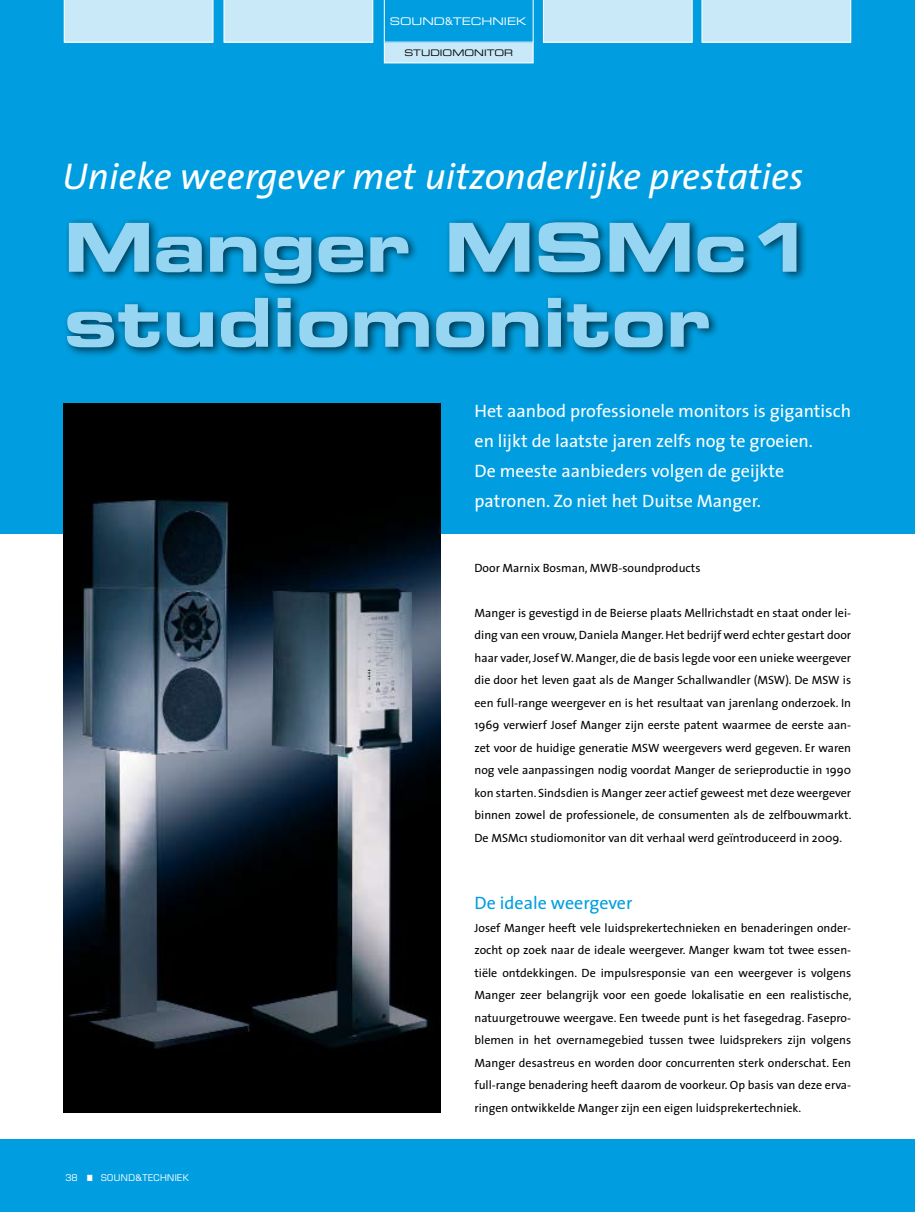
<style>
.page{position:relative;width:915px;height:1212px;background:#fff}
.page>*{position:absolute;margin:0;border:0;box-sizing:border-box;transform-origin:0 0}
.t1{font:67.5px/75px "Eurostile Bold Extended Two";color:#97d6f2}
.t2{font:italic 37.5px "The Sans";color:#fff}
.t3{font:18px/30px "The Sans";color:#fff}
.t4{font:18px "The Sans";color:#009ee0}
.t5{font:12px/22.5px "The Sans";color:#000;text-align:justify}
.t6{font:10.5px "Eurostile Extended Two";color:#fff}
.t7{font:9px "Eurostile";letter-spacing:.05em;color:#fff}
.t8{font:9px "Eurostile Extended Two";color:#000}
.s1{font-family:"Verdana"}
</style>
<div class="page">
<div style="left:0;top:0;width:914px;height:534px;background:#009ee0"></div>
<div style="left:701px;top:0;width:149px;height:43px;background:#c9e9f8"></div>
<div style="left:543px;top:0;width:149px;height:43px;background:#c9e9f8"></div>
<div style="left:223px;top:0;width:150px;height:43px;background:#c9e9f8"></div>
<div style="left:64px;top:0;width:149px;height:43px;background:#c9e9f8"></div>
<div style="left:384px;top:42px;width:149px;height:21px;background:#c9e9f8"></div>
<div style="left:384px;top:42px;width:149px;height:21px;border:1px solid #fff"></div>
<svg style="left:384px;top:0;width:149px;height:43px"></svg>
<div style="left:0;top:1139px;width:914px;height:73px;background:#009ee0"></div>
<div style="left:62px;top:217px;width:744px;height:141px;background:#000;opacity:.65"></div>
<img style="left:64px;top:403px;width:376px;height:710px">
<p class="t6" style="left:389px;top:14px;width:23px">SOUND</p>
<p class="t6" style="left:445px;top:14px;width:83px"><span class="s1">&amp;</span>TECHNI EK</p>
<p class="t8" style="left:404px;top:47px;width:110px">STUDIOMONITOR</p>
<h2 class="t2" style="left:63px;top:145px;width:742px">Unieke weergever met uitzonderlijke prestaties</h2>
<h1 class="t1" style="left:64px;top:209px;width:750px">Manger MSMc1 studiomonitor</h1>
<h3 class="t3" style="left:474px;top:395px;width:378px">Het aanbod professionele monitors is gigantisch en lijkt de laatste jaren zelfs nog te groeien.<br>De meeste aanbieders volgen de geijkte patronen. Zo niet het Duitse Manger.</h3>
<p class="t5" style="left:474px;top:556px;width:227px">Door Marnix Bosman, MWB-soundproducts</p>
<p class="t5" style="left:474px;top:601px;width:378px">Manger is gevestigd in de Beierse plaats Mellrichstadt en staat onder lei&shy;ding van een vrouw, Daniela Manger. Het bedrijf werd echter gestart door haar vader, Josef W. Manger, die de basis legde voor een unieke weergever die door het leven gaat als de Manger Schallwandler (MSW). De MSW is een full-range weergever en is het resultaat van jarenlang onderzoek. In 1969 verwierf Josef Manger zijn eerste patent waarmee de eerste aan&shy;zet voor de huidige generatie MSW weergevers werd gegeven. Er waren nog vele aanpassingen nodig voordat Manger de serieproductie in 1990 kon starten. Sindsdien is Manger zeer actief geweest met deze weergever binnen zowel de professionele, de consumenten als de zelfbouwmarkt.<br>De MSMc1 studiomonitor van dit verhaal werd geïntroduceerd in 2009.</p>
<p class="t7" style="left:65px;top:1172px;width:125px">38 ■ SOUND<span class="s1">&amp;</span>TECHNIEK</p>
<h3 class="t4" style="left:474px;top:888px;width:159px">De ideale weergever</h3>
<p class="t5" style="left:474px;top:916px;width:378px">Josef Manger heeft vele luidsprekertechnieken en benaderingen onder&shy;zocht op zoek naar de ideale weergever. Manger kwam tot twee essen&shy;tiële ontdekkingen. De impulsresponsie van een weergever is volgens Manger zeer belangrijk voor een goede lokalisatie en een realistische, natuurgetrouwe weergave. Een tweede punt is het fasegedrag. Fasepro&shy;blemen in het overnamegebied tussen twee luidsprekers zijn volgens Manger desastreus en worden door concurrenten sterk onderschat. Een full-range benadering heeft daarom de voorkeur. Op basis van deze erva&shy;ringen ontwikkelde Manger zijn een eigen luidsprekertechniek.</p>
</div>
